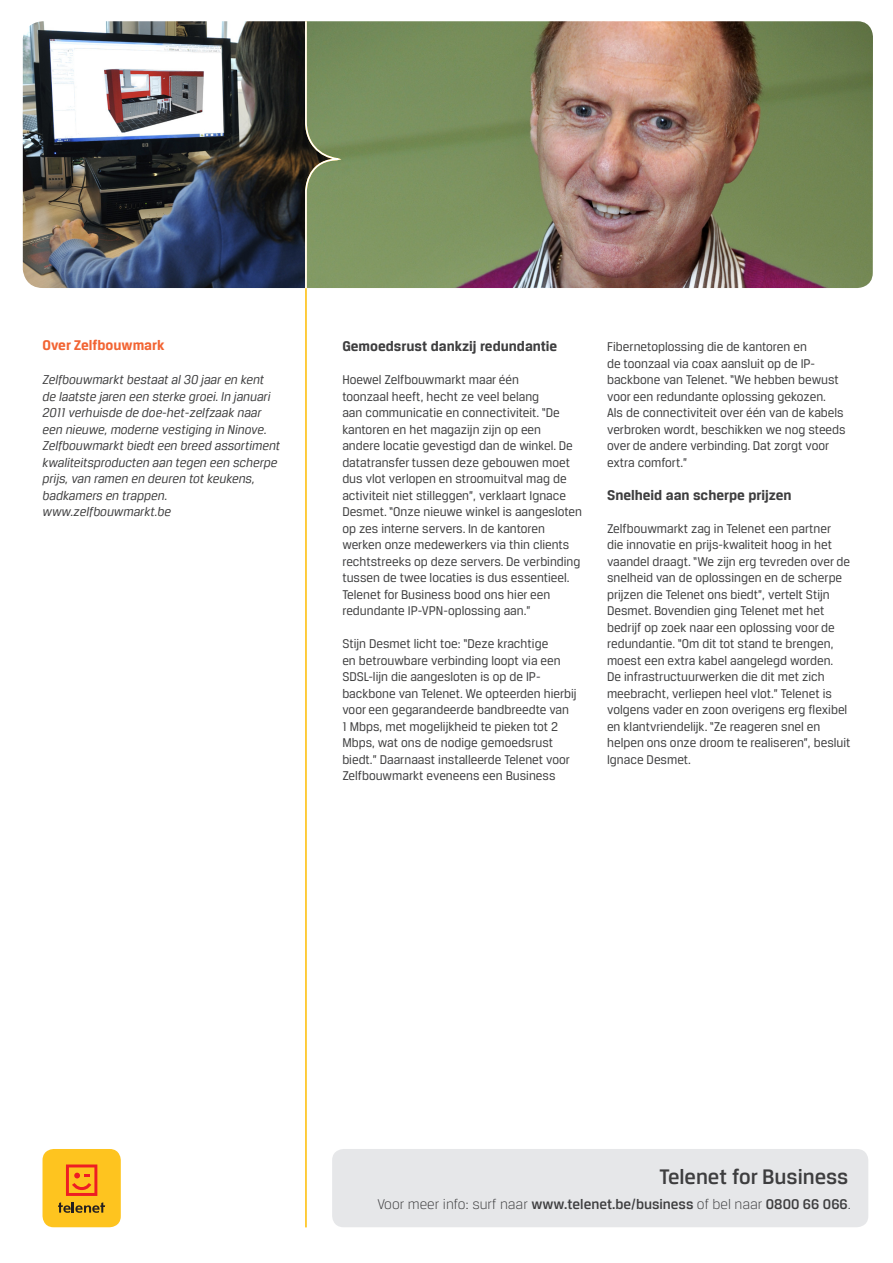
<style>
.page{position:relative;width:893px;height:1263px;background:#fff}
.page>*{position:absolute;margin:0;border:0;box-sizing:border-box;transform-origin:0 0}
.t1{font:500 22.35px "Breuer Text";color:#3e3e3f}
.Info_-_niet_bold{font:500 15px "Breuer Text";color:#3e3e3f}
.Titel_Body_artikel{font:700 15px "Breuer Text";color:#3e3e3f}
.Titel_lijst{font:700 15px "Breuer Text";color:#f26433}
.Body_artikel{font:13.5px/16.5px "Breuer Text";color:#3e3e3f}
.Over_firma_-_bodytek{font:italic 13.5px/16.5px "Breuer Text";color:#3e3e3f}
.s1{font-weight:300}
</style>
<div class="page">
<div style="left:43px;top:1149px;width:78px;height:78px;background:#fec41f;border-radius:11px"></div>
<svg style="left:58px;top:1202px;width:47px;height:11px"></svg>
<svg style="left:66px;top:1164px;width:31px;height:32px"></svg>
<img style="left:341px;top:21px;width:532px;height:267px">
<img style="left:23px;top:21px;width:281px;height:267px">
<svg style="left:304px;top:21px;width:37px;height:1207px"></svg>
<div style="left:332px;top:1149px;width:536px;height:78px;background:#e6e7e9;border-radius:11px"></div>
<p class="Titel_lijst" style="left:43px;top:337px;width:124px">Over Zelfbouwmark</p>
<p class="Over_firma_-_bodytek" style="left:43px;top:371px;width:239px">Zelfbouwmarkt bestaat al 30 jaar en kent de laatste jaren een sterke groei. In januari 2011 verhuisde de doe-het-zelfzaak naar een nieuwe, moderne vestiging in Ninove.<br>Zelfbouwmarkt biedt een breed assortiment kwaliteitsproducten aan tegen een scherpe prijs, van ramen en deuren tot keukens, badkamers en trappen.</p>
<p class="Over_firma_-_bodytek" style="left:43px;top:503px;width:130px">www.zelfbouwmarkt.be</p>
<p class="Titel_Body_artikel" style="left:342px;top:338px;width:216px">Gemoedsrust dankzij redundantie</p>
<p class="Body_artikel" style="left:342px;top:371px;width:241px">Hoewel Zelfbouwmarkt maar één<br>toonzaal heeft, hecht ze veel belang<br>aan communicatie en connectiviteit. “De kantoren en het magazijn zijn op een andere locatie gevestigd dan de winkel. De datatransfer tussen deze gebouwen moet dus vlot verlopen en stroomuitval mag de activiteit niet stilleggen”, verklaart Ignace Desmet. “Onze nieuwe winkel is aangesloten op zes interne servers. In de kantoren werken onze medewerkers via thin clients rechtstreeks op deze servers. De verbinding tussen de twee locaties is dus essentieel.<br>Telenet for Business bood ons hier een redundante IP-VPN-oplossing aan.”</p>
<p class="Body_artikel" style="left:342px;top:635px;width:236px">Stijn Desmet licht toe: “Deze krachtige<br>en betrouwbare verbinding loopt via een SDSL-lijn die aangesloten is op de IP&shy;backbone van Telenet. We opteerden hierbij voor een gegarandeerde bandbreedte van 1 Mbps, met mogelijkheid te pieken tot 2<br>Mbps, wat ons de nodige gemoedsrust biedt.” Daarnaast installeerde Telenet voor Zelfbouwmarkt eveneens een Business</p>
<p class="Body_artikel" style="left:607px;top:338px;width:240px">Fibernetoplossing die de kantoren en<br>de toonzaal via coax aansluit op de IP&shy;backbone van Telenet. “We hebben bewust voor een redundante oplossing gekozen.<br>Als de connectiviteit over één van de kabels verbroken wordt, beschikken we nog steeds over de andere verbinding. Dat zorgt voor extra comfort.”</p>
<p class="Titel_Body_artikel" style="left:607px;top:486px;width:186px">Snelheid aan scherpe prijzen</p>
<p class="Body_artikel" style="left:607px;top:520px;width:245px">Zelfbouwmarkt zag in Telenet een partner die innovatie en prijs-kwaliteit hoog in het vaandel draagt. “We zijn erg tevreden over de snelheid van de oplossingen en de scherpe prijzen die Telenet ons biedt”, vertelt Stijn Desmet. Bovendien ging Telenet met het bedrijf op zoek naar een oplossing voor de redundantie. “Om dit tot stand te brengen, moest een extra kabel aangelegd worden.<br>De infrastructuurwerken die dit met zich meebracht, verliepen heel vlot.” Telenet is volgens vader en zoon overigens erg flexibel en klantvriendelijk. “Ze reageren snel en helpen ons onze droom te realiseren”, besluit Ignace Desmet.</p>
<p class="t1" style="left:659px;top:1164px;width:190px">Telenet for Business</p>
<p class="Info_-_niet_bold" style="left:377px;top:1196px;width:475px"><span class="s1">Voor meer info: surf naar</span> www.telenet.be/business <span class="s1">of bel naar</span> 0800 66 066<span class="s1">.</span></p>
</div>
